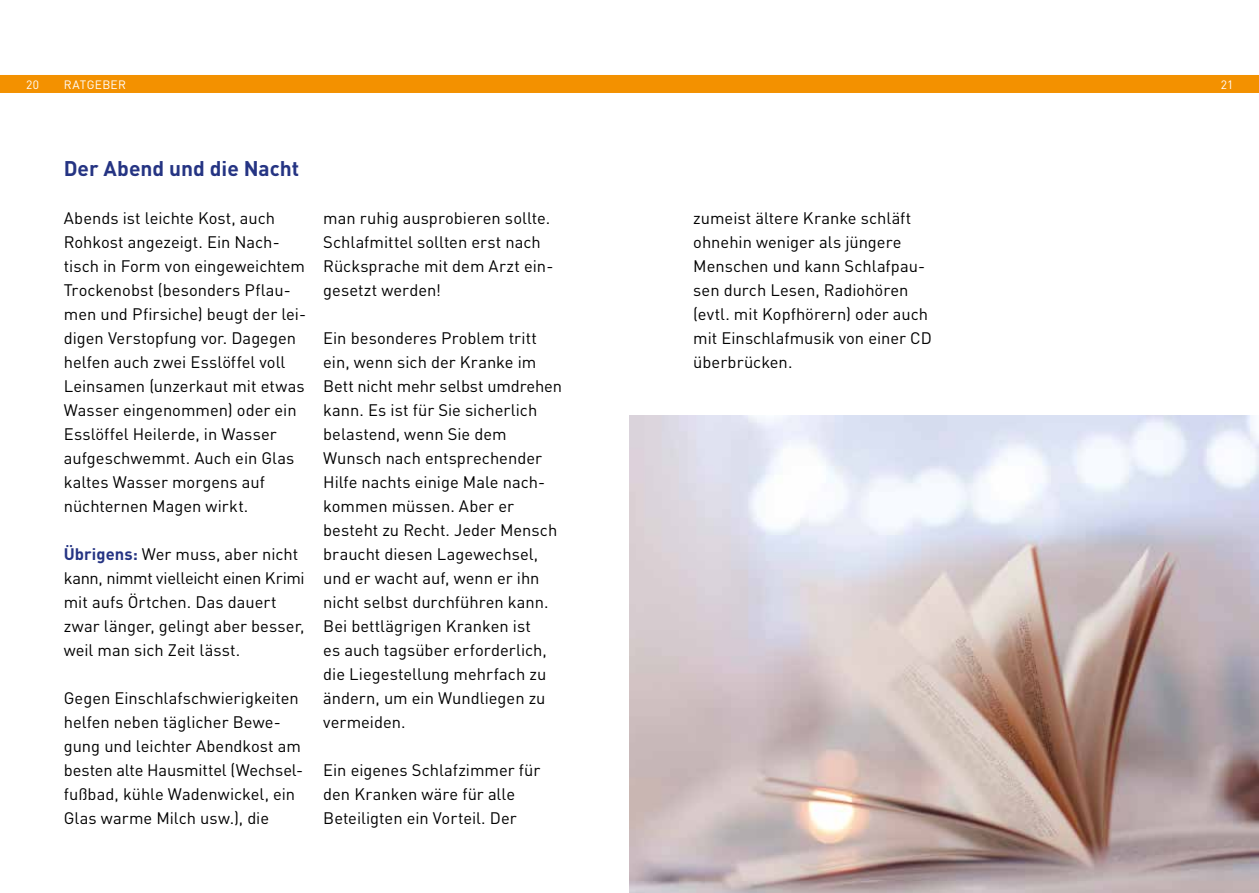
<style>
.page{position:relative;width:1259px;height:893px;background:#fff}
.page>*{position:absolute;margin:0;border:0;box-sizing:border-box;transform-origin:0 0}
.t1{font:700 21px "DINOT";color:#253483}
.t2{font:16.5px/24px "DINOT";color:#000}
.t3{font:12px "DINOT";letter-spacing:.03em;color:#fff}
.s1{font-weight:700;color:#253483}
</style>
<div class="page">
<img style="left:629px;top:416px;width:630px;height:477px">
<div style="left:0;top:75px;width:1259px;height:18px;background:#f39100"></div>
<p class="t3" style="left:26px;top:77px;width:14px">20</p>
<p class="t3" style="left:64px;top:77px;width:64px">RATGEBER</p>
<p class="t3" style="left:1220px;top:77px;width:14px">21</p>
<p class="t1" style="left:64px;top:154px;width:237px">Der Abend und die Nacht</p>
<p class="t2" style="left:64px;top:205px;width:244px">Abends ist leichte Kost, auch<br>Rohkost angezeigt. Ein Nach&shy;tisch in Form von eingeweichtem<br>Trockenobst (besonders Pflau&shy;men und Pfirsiche) beugt der lei&shy;digen Verstopfung vor. Dagegen helfen auch zwei Esslöffel voll<br>Leinsamen (unzerkaut mit etwas<br>Wasser eingenommen) oder ein<br>Esslöffel Heilerde, in Wasser aufgeschwemmt. Auch ein Glas kaltes Wasser morgens auf nüchternen Magen wirkt.</p>
<p class="t2" style="left:64px;top:541px;width:242px"><span class="s1">Übrigens:</span> Wer muss, aber nicht kann, nimmt vielleicht einen Krimi mit aufs Örtchen. Das dauert zwar länger, gelingt aber besser, weil man sich Zeit lässt.</p>
<p class="t2" style="left:64px;top:685px;width:241px">Gegen Einschlafschwierigkeiten helfen neben täglicher Bewe&shy;gung und leichter Abendkost am besten alte Hausmittel (Wechsel&shy;fußbad, kühle Wadenwickel, ein<br>Glas warme Milch usw.), die</p>
<p class="t2" style="left:323px;top:205px;width:232px">man ruhig ausprobieren sollte.<br>Schlafmittel sollten erst nach<br>Rücksprache mit dem Arzt ein&shy;gesetzt werden!</p>
<p class="t2" style="left:323px;top:325px;width:240px">Ein besonderes Problem tritt ein, wenn sich der Kranke im<br>Bett nicht mehr selbst umdrehen kann. Es ist für Sie sicherlich belastend, wenn Sie dem<br>Wunsch nach entsprechender<br>Hilfe nachts einige Male nach&shy;kommen müssen. Aber er besteht zu Recht. Jeder Mensch braucht diesen Lagewechsel, und er wacht auf, wenn er ihn nicht selbst durchführen kann.<br>Bei bettlägrigen Kranken ist<br>es auch tagsüber erforderlich, die Liegestellung mehrfach zu ändern, um ein Wundliegen zu vermeiden.</p>
<p class="t2" style="left:323px;top:758px;width:219px">Ein eigenes Schlafzimmer für den Kranken wäre für alle<br>Beteiligten ein Vorteil. Der</p>
<p class="t2" style="left:693px;top:205px;width:240px">zumeist ältere Kranke schläft ohnehin weniger als jüngere<br>Menschen und kann Schlafpau&shy;sen durch Lesen, Radiohören (evtl. mit Kopfhörern) oder auch mit Einschlafmusik von einer CD überbrücken.</p>
</div>
